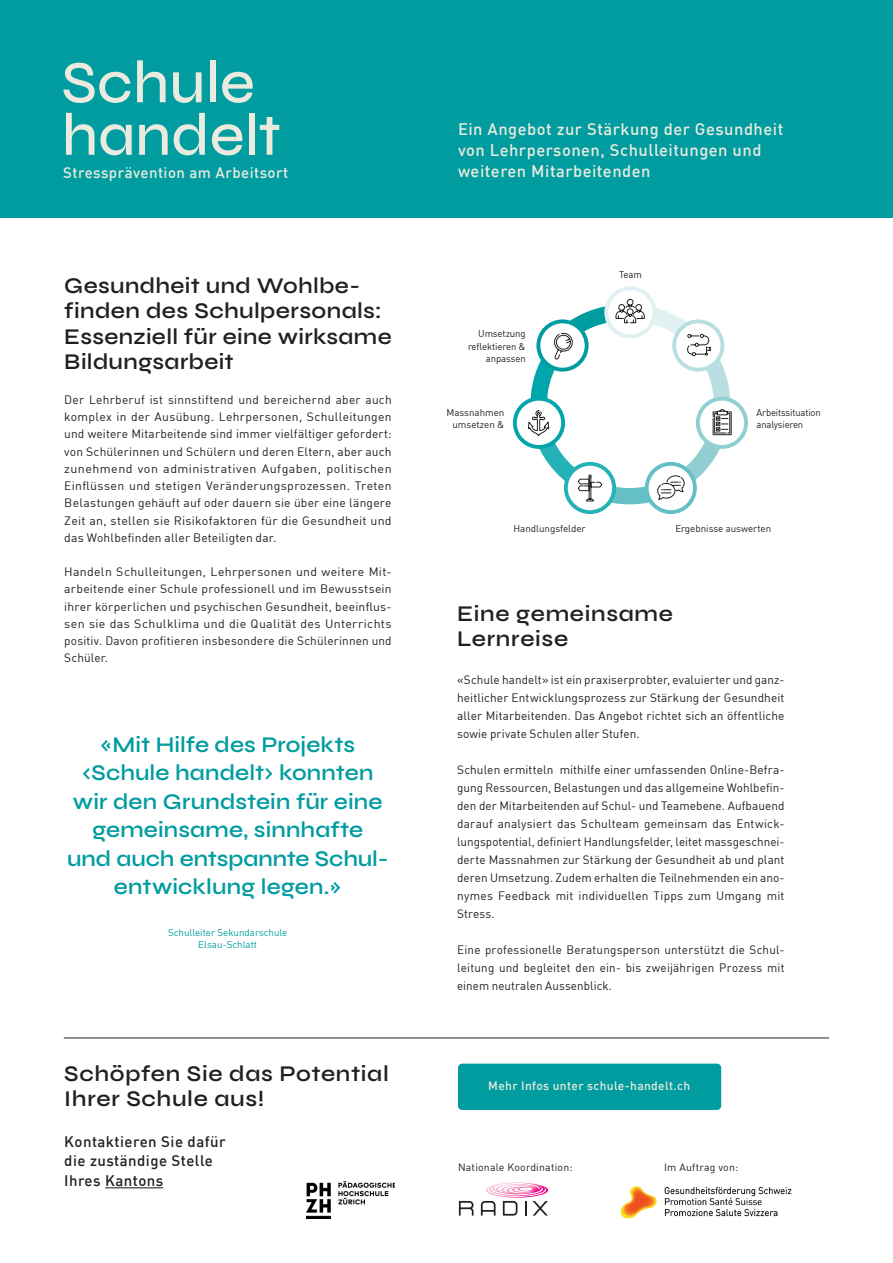
<style>
.page{position:relative;width:893px;height:1263px;background:#fff}
.page>*{position:absolute;margin:0;border:0;box-sizing:border-box;transform-origin:0 0}
.t1{font:500 60px/52.5px "Syne";color:#ebeade}
.t2{font:600 22.5px/25.5px "Syne";letter-spacing:.02em;color:#231f20}
.t3{font:600 22.5px/28.5px "Syne";letter-spacing:.005em;color:#009ca0;text-align:center}
.t4{font:500 16.5px/21px "DIN";letter-spacing:.03em;color:#ebeade}
.t5{font:500 15px/19.5px "DIN";letter-spacing:.03em;color:#231f20}
.t6{font:500 15px "DIN";letter-spacing:.03em;color:#ebeade}
.t7{font:12px/17.2px "DIN Regular Alternate";letter-spacing:.015em;color:#231f20;text-align:justify}
.t8{font:500 12px "DIN";letter-spacing:.03em;color:#ebeade}
.t9{font:10.5px "DIN Regular Alternate";letter-spacing:.02em;color:#231f20}
.t10{font:9.75px/12.8px "DIN Regular Alternate";letter-spacing:-.01em;color:#231f20;text-align:right}
.t11{font:9.75px/12.8px "DIN Regular Alternate";color:#009ca0;text-align:center}
</style>
<div class="page">
<hr style="left:64px;top:1038px;width:765px;height:1px;background:#231f20">
<img style="left:306px;top:1181px;width:88px;height:38px">
<hr style="left:105px;top:1187px;width:58px;height:1px;background:#231f20">
<div style="left:458px;top:1063px;width:263px;height:47px;background:#009ca0;border-radius:4px"></div>
<img style="left:620px;top:1186px;width:172px;height:33px">
<svg style="left:459px;top:1201px;width:15px;height:14px"></svg>
<svg style="left:481px;top:1182px;width:67px;height:33px"></svg>
<svg style="left:647px;top:464px;width:48px;height:48px"></svg>
<div style="left:645px;top:462px;width:52px;height:52px;border:4px solid #64c0c4;border-radius:50%"></div>
<svg style="left:566px;top:464px;width:48px;height:48px"></svg>
<div style="left:564px;top:462px;width:52px;height:52px;border:4px solid #24b2b6;border-radius:50%"></div>
<svg style="left:698px;top:399px;width:48px;height:48px"></svg>
<div style="left:696px;top:397px;width:52px;height:52px;border:4px solid #90ced2;border-radius:50%"></div>
<svg style="left:515px;top:399px;width:48px;height:48px"></svg>
<div style="left:513px;top:397px;width:52px;height:52px;border:4px solid #00a6ab;border-radius:50%"></div>
<svg style="left:606px;top:288px;width:48px;height:48px"></svg>
<div style="left:604px;top:286px;width:52px;height:52px;border:4px solid #e1f0f2;border-radius:50%"></div>
<svg style="left:527px;top:299px;width:205px;height:205px"></svg>
<div style="left:0;top:0;width:893px;height:218px;background:#009ca0"></div>
<h1 class="t1" style="left:62px;top:55px;width:221px">Schule handelt</h1>
<p class="t6" style="left:63px;top:163px;width:227px">Stressprävention am Arbeitsort</p>
<h2 class="t2" style="left:64px;top:272px;width:329px">Gesundheit und Wohlbe&shy;finden des Schulpersonals:<br>Essenziell für eine wirk same<br>Bildungsarbeit</h2>
<p class="t7" style="left:64px;top:391px;width:329px">Der Lehrberuf ist sinnstiftend und bereichernd aber auch komplex in der Ausübung. Lehrpersonen, Schulleitungen und weitere Mitarbeitende sind immer vielfältiger gefordert: von Schülerinnen und Schülern und deren Eltern, aber auch zunehmend von administra tiven Aufgaben, politischen Einflüssen und stetigen Veränderungsprozessen. Treten Belastungen gehäuft auf oder dauern sie über eine längere Zeit an, stellen sie Risikofaktoren für die Gesundheit und das Wohlb efinden aller Beteiligten dar.</p>
<p class="t7" style="left:64px;top:563px;width:329px">Handeln Schulleitungen, Lehrpersonen und weitere Mit&shy;arbeitende einer Schule professionell und im Bewusstsein ihrer körperlichen und psychischen Gesundheit, beeinflus&shy;sen sie das Schulklima und die Qualität des Unterrichts positiv. Davon profitieren insbesondere die Schüle rinnen und Schüler.</p>
<h2 class="t3" style="left:67px;top:730px;width:323px">«Mit Hilfe des Projekts ‹Schule handelt› konnten wir den Grundstein für eine gemeinsame, sinnhafte<br>und auch entspannte Schul&shy;ent wicklung legen.»</h2>
<p class="t11" style="left:168px;top:925px;width:121px">Schulleiter Sekundarschule<br>Elsau-Schlatt</p>
<h2 class="t2" style="left:64px;top:1060px;width:326px">Schöpfen Sie das Potential<br>Ihrer Schule aus!</h2>
<p class="t5" style="left:64px;top:1131px;width:163px">Kontaktieren Sie dafür die zuständige Stelle<br>Ihres Kantons</p>
<h3 class="t4" style="left:458px;top:118px;width:327px">Ein Angebot zur Stärkung der Gesundheit von Lehrpersonen, Schulleitungen und weiteren Mitarbeitenden</h3>
<p class="t10" style="left:468px;top:327px;width:59px">Umsetzung reflektieren &amp; anpassen</p>
<p class="t10" style="left:446px;top:406px;width:59px">Massnahmen umsetzen &amp;</p>
<p class="t10" style="left:619px;top:267px;width:24px">Team</p>
<p class="t10" style="left:756px;top:406px;width:66px;text-align:left">Arbeitssituation analysieren</p>
<p class="t10" style="left:513px;top:522px;width:74px">Handlungsfelder</p>
<p class="t10" style="left:675px;top:522px;width:97px">Ergebnisse auswerten</p>
<h2 class="t2" style="left:457px;top:600px;width:217px">Eine gemeinsame<br>Lernreise</h2>
<p class="t7" style="left:457px;top:670px;width:329px;line-height:18px">«Schule handelt» ist ein praxiserprobter, evaluierter und ganz&shy;heitlicher Entwicklungsprozess zur Stärkung der Gesundheit aller Mitarbeitenden. Das Angebot richtet sich an öffentliche sowie private Schulen aller Stufen.</p>
<p class="t7" style="left:457px;top:760px;width:329px;line-height:18px">Schulen ermitteln mithilfe einer umfassenden Online-Befra&shy;gung Ressourcen, Belastungen und das allgemeine Wohlbefin&shy;den der Mitarbeitenden auf Schul- und Teamebene. Aufbauend darauf analysiert das Schulteam gemeinsam das Entwick&shy;lungspotential, definiert Handlungsfelder, leitet massgeschnei&shy;derte Massnahmen zur Stärkung der Gesundheit ab und plant deren Umsetzung. Zudem erhalten die Teilnehmenden ein ano&shy;nymes Feedback mit individuellen Tipps zum Umgang mit Stress.</p>
<p class="t7" style="left:457px;top:940px;width:329px;line-height:18px">Eine professionelle Beratungsperson unterstützt die Schul&shy;leitung und begleitet den ein- bis zweijährigen Prozess mit einem neutralen Aussenblick.</p>
<p class="t8" style="left:488px;top:1078px;width:204px">Mehr Infos unter schule-handelt.ch</p>
<p class="t9" style="left:458px;top:1161px;width:116px">Nationale Koordination:</p>
<p class="t9" style="left:664px;top:1161px;width:76px">Im Auftrag von:</p>
</div>
